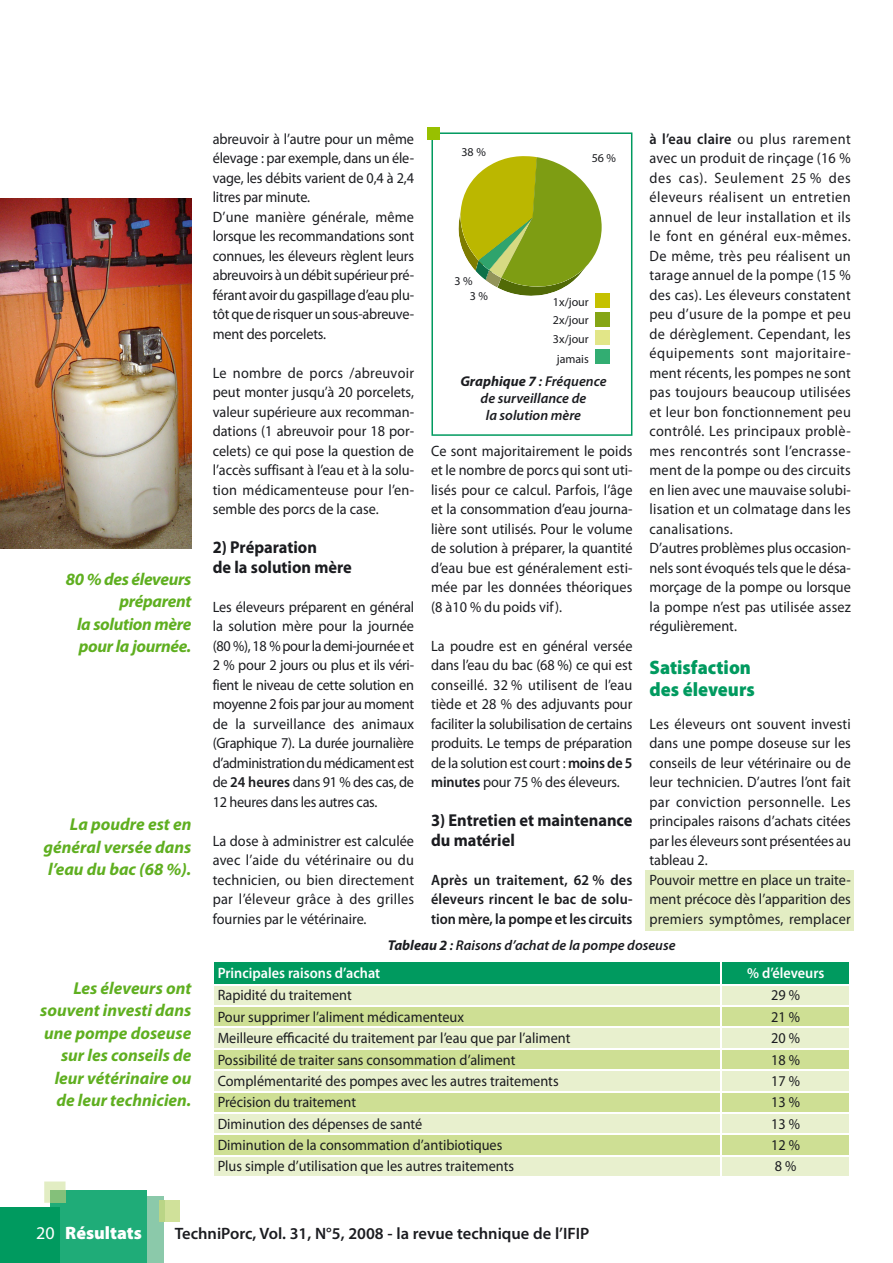
<style>
.page{position:relative;width:893px;height:1263px;background:#fff}
.page>*{position:absolute;margin:0;border:0;box-sizing:border-box;transform-origin:0 0}
.t1{font:900 19.5px/21.8px "Myriad Pro";color:#009a5f;scale:.95 1}
.t2{font:900 18px "Myriad Pro";color:#fff}
.t3{font:italic 700 17.25px/22.5px "Myriad Pro";color:#5faf20;text-align:justify}
.t4{font:700 17.25px/19.5px "Myriad Pro";color:#1b1c20;scale:.95 1}
.t5{font:italic 700 17.25px/22.5px "Myriad Pro";letter-spacing:-.02em;color:#5faf20;text-align:right}
.t6{font:600 16.5px "Myriad Pro";color:#1b1c20}
.t7{font:15px/19.5px "Myriad Pro";color:#1b1c20;text-align:justify;scale:.95 1}
.t8{font:15px/19.5px "Myriad Pro";letter-spacing:.02em;color:#1b1c20;scale:.95 1}
.t9{font:600 15px/19.5px "Myriad Pro";color:#1b1c20;text-align:justify;scale:.95 1}
.t10{font:600 15px "Myriad Pro";color:#fff;scale:.95 1}
.t11{font:italic 600 14.25px/17.1px "Myriad Pro";color:#1b1c20;text-align:center}
.t12{font:12px/19px "Myriad Pro";color:#1b1c20}
.s1{font-weight:600}
.s2{font-weight:700}
.s3{font-weight:400}
</style>
<div class="page">
<div style="left:645px;top:870px;width:209px;height:60px;background:#e3edc3"></div>
<div style="left:146px;top:1196px;width:18px;height:67px;background:#8bc9aa"></div>
<div style="left:50px;top:1191px;width:97px;height:72px;background:#1fac78"></div>
<div style="left:0;top:1208px;width:60px;height:55px;background:#009a5f"></div>
<div style="left:164px;top:1201px;width:16px;height:21px;background:#d0e19a"></div>
<div style="left:159px;top:1201px;width:5px;height:21px;background:#bad586"></div>
<svg style="left:44px;top:1182px;width:21px;height:21px"></svg>
<div style="left:50px;top:1191px;width:15px;height:12px;background:#84c07a"></div>
<svg style="left:431px;top:132px;width:201px;height:304px"></svg>
<div style="left:427px;top:128px;width:13px;height:12px;background:#98c000"></div>
<svg style="left:214px;top:962px;width:635px;height:214px;background:#c8e2b2"></svg>
<img style="left:0;top:198px;width:191px;height:351px">
<p class="t5" style="left:66px;top:569px;width:127px">80 % des éleveurs préparent<br>la solution mère pour la journée.</p>
<p class="t3" style="left:44px;top:814px;width:149px;text-indent:26px">La poudre est en général versée dans l’eau du bac (68 %).</p>
<p class="t3" style="left:40px;top:978px;width:153px;text-align:right">Les éleveurs ont souvent investi dans une pompe doseuse sur les conseils de leur vétérinaire ou de leur technicien.</p>
<p class="t7" style="left:213px;top:130px;width:213px;text-align:left">abreuvoir à l’autre pour un même élevage : par exemple, dans un éle&shy;vage, les débits varient de 0,4 à 2,4 litres par minute.<br>D’une manière générale, même lorsque les recommandations sont connues, les éleveurs règlent leurs abreuvoirs à un débit supérieur pré&shy;férant avoir du gaspillage d’eau plu&shy;tôt que de risquer un sous-abreuve&shy;ment des porcelets.</p>
<p class="t7" style="left:213px;top:364px;width:213px">Le nombre de porcs /abreuvoir peut monter jusqu’à 20 porcelets, valeur supérieure aux recomman&shy;dations (1 abreuvoir pour 18 por&shy;celets) ce qui pose la question de l’accès suffisant à l’eau et à la solu&shy;tion médicamenteuse pour l’en&shy;semble des porcs de la case.</p>
<p class="t4" style="left:213px;top:539px;width:148px">2) Préparation<br>de la solution mère</p>
<p class="t7" style="left:213px;top:598px;width:213px">Les éleveurs préparent en général la solution mère pour la journée (80 %), 18 % pour la demi-journée et 2 % pour 2 jours ou plus et ils véri&shy;fient le niveau de cette solution en moyenne 2 fois par jour au moment de la surveillance des animaux (Graphique 7). La durée journalière d’administration du médicament est de <span class="s1">24 heures</span> dans 91 % des cas, de 12 heures dans les autres cas.</p>
<p class="t7" style="left:213px;top:832px;width:213px">La dose à administrer est calculée avec l’aide du vétérinaire ou du technicien, ou bien directement par l’éleveur grâce à des grilles fournies par le vétérinaire.</p>
<p class="t12" style="left:461px;top:143px;width:26px">38 %</p>
<p class="t12" style="left:591px;top:149px;width:26px">56 %</p>
<p class="t12" style="left:470px;top:275px;width:20px;line-height:15px;text-indent:-15px">3 %<br>3 %</p>
<p class="t12" style="left:553px;top:293px;width:37px;text-align:center">1x/jour<br>2x/jour<br>3x/jour jamais</p>
<p class="t11" style="left:460px;top:373px;width:148px"><span class="s2">Graphique 7</span> : Fréquence de surveillance de<br>la solution mère</p>
<p class="t7" style="left:431px;top:442px;width:213px">Ce sont majoritairement le poids et le nombre de porcs qui sont uti&shy;lisés pour ce calcul. Parfois, l’âge et la consommation d’eau journa&shy;lière sont utilisés. Pour le volume de solution à préparer, la quantité d’eau bue est généralement esti&shy;mée par les données théoriques (8 à10 % du poids vif).</p>
<p class="t7" style="left:431px;top:637px;width:213px">La poudre est en général versée dans l’eau du bac (68 %) ce qui est conseillé. 32 % utilisent de l’eau tiède et 28 % des adjuvants pour faciliter la solubilisation de certains produits. Le temps de préparation de la solution est court : <span class="s1">moins de 5 minutes</span> pour 75 % des éleveurs.</p>
<p class="t4" style="left:431px;top:812px;width:213px">3) Entretien et maintenance du matériel</p>
<p class="t9" style="left:431px;top:871px;width:213px">Après un traitement, 62 % des éleveurs rincent le bac de solu&shy;tion mère, la pompe et les circuits</p>
<p class="t8" style="left:649px;top:130px;width:213px"><span class="s1">à l’eau claire</span> ou plus rarement avec un produit de rinçage (16 % des cas). Seulement 25 % des éleveurs réalisent un entretien annuel de leur installation et ils le font en général eux-mêmes.<br>De même, très peu réalisent un tarage annuel de la pompe (15 % des cas). Les éleveurs constatent peu d’usure de la pompe et peu de dérèglement. Cependant, les équipements sont majoritaire&shy;ment récents, les pompes ne sont pas toujours beaucoup utilisées et leur bon fonctionnement peu contrôlé. Les principaux problè&shy;mes rencontrés sont l’encrasse&shy;ment de la pompe ou des circuits en lien avec une mauvaise solubi&shy;lisation et un colmatage dans les canalisations.<br>D’autres problèmes plus occasion&shy;nels sont évoqués tels que le désa&shy;morçage de la pompe ou lorsque la pompe n’est pas utilisée assez régulièrement.</p>
<h1 class="t1" style="left:649px;top:658px;width:112px">Satisfaction des éleveurs</h1>
<p class="t7" style="left:649px;top:715px;width:213px;text-align:left">Les éleveurs ont souvent investi dans une pompe doseuse sur les conseils de leur vétérinaire ou de leur technicien. D’autres l’ont fait par conviction personnelle. Les principales raisons d’achats citées par les éleveurs sont présentées au tableau 2.<br>Pouvoir mettre en place un traite&shy;ment précoce dès l’apparition des premiers symptômes, remplacer</p>
<p class="t11" style="left:388px;top:938px;width:289px"><span class="s2">Tableau 2</span> : Raisons d’achat de la pompe doseuse</p>
<p class="t10" style="left:218px;top:967px;width:172px">Principales raisons d’achat</p>
<p class="t10" style="left:747px;top:967px;width:83px">% d’éleveurs</p>
<p class="t7" style="left:218px;top:987px;width:143px">Rapidité du traitement</p>
<p class="t7" style="left:771px;top:987px;width:32px">29 %</p>
<p class="t7" style="left:218px;top:1008px;width:261px">Pour supprimer l’aliment médicamenteux</p>
<p class="t7" style="left:771px;top:1008px;width:32px">21 %</p>
<p class="t7" style="left:218px;top:1029px;width:373px">Meilleure efficacité du traitement par l’eau que par l’aliment</p>
<p class="t7" style="left:771px;top:1029px;width:32px">20 %</p>
<p class="t7" style="left:218px;top:1051px;width:315px">Possibilité de traiter sans consommation d’aliment</p>
<p class="t7" style="left:771px;top:1051px;width:32px">18 %</p>
<p class="t7" style="left:218px;top:1072px;width:360px">Complémentarité des pompes avec les autres traitements</p>
<p class="t7" style="left:771px;top:1072px;width:32px">17 %</p>
<p class="t7" style="left:218px;top:1093px;width:147px">Précision du traitement</p>
<p class="t7" style="left:771px;top:1093px;width:32px">13 %</p>
<p class="t7" style="left:218px;top:1115px;width:217px">Diminution des dépenses de santé</p>
<p class="t7" style="left:771px;top:1115px;width:32px">13 %</p>
<p class="t7" style="left:218px;top:1136px;width:301px">Diminution de la consommation d’antibiotiques</p>
<p class="t7" style="left:771px;top:1136px;width:32px">12 %</p>
<p class="t7" style="left:218px;top:1158px;width:313px">Plus simple d’utilisation que les autres traitements</p>
<p class="t7" style="left:774px;top:1158px;width:24px">8 %</p>
<p class="t2" style="left:36px;top:1226px;width:107px"><span class="s3">20</span> Résultats</p>
<p class="t6" style="left:175px;top:1227px;width:416px">TechniPorc, Vol. 31, N°5, 2008 - la revue technique de l’IFIP</p>
</div>
